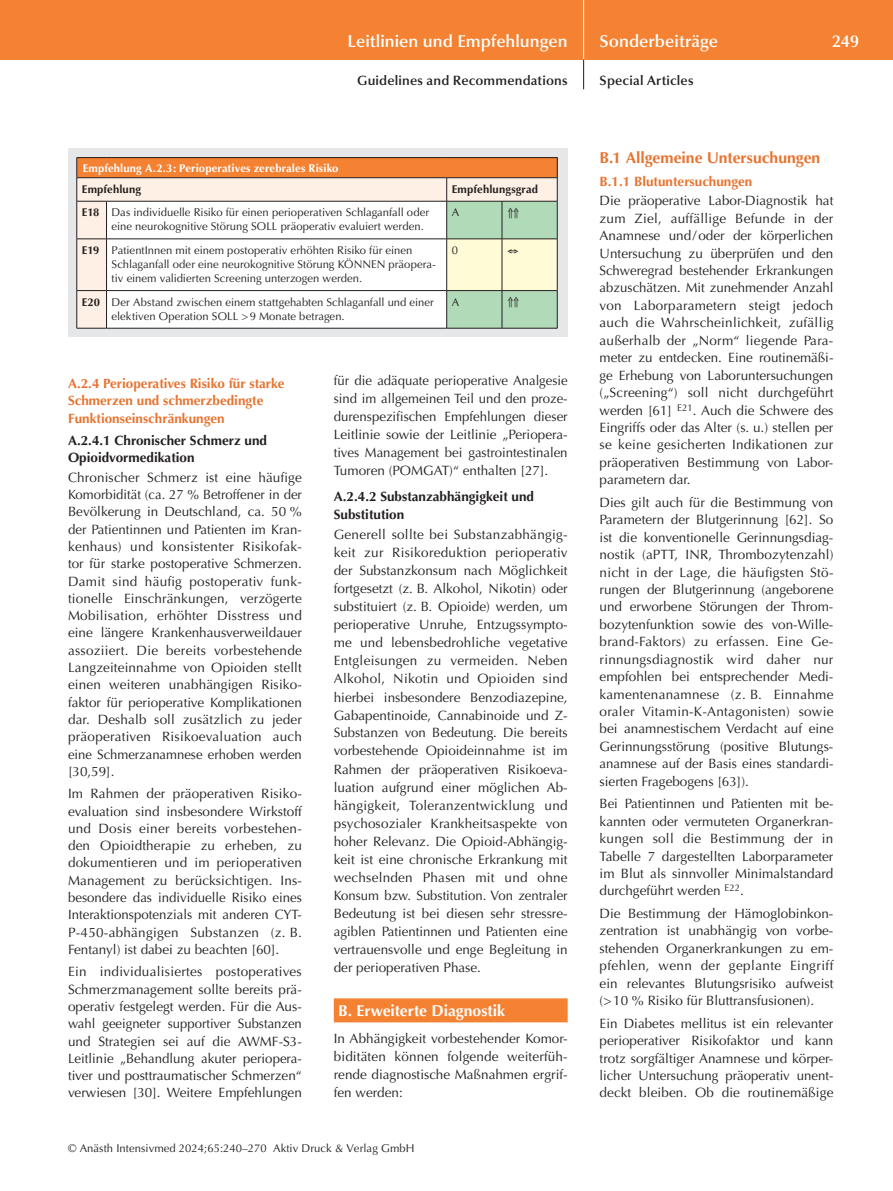
<style>
.page{position:relative;width:893px;height:1191px;background:#fff}
.page>*{position:absolute;margin:0;border:0;box-sizing:border-box;transform-origin:0 0}
.t1{font:600 17.25px "Optima";color:#fff}
.t2{font:700 15.75px "Optima";color:#e8732f}
.t3{font:700 15.75px "Optima";color:#fff}
.t4{font:13.5px/17.4px "Optima";color:#231f20}
.t5{font:700 13.5px/17.2px "Optima";color:#e8732f}
.t6{font:700 13.5px/17.2px "Optima";color:#231f20}
.t7{font:600 13.5px "Optima";letter-spacing:.01em;color:#231f20}
.t8{font:11.25px/14.1px "Optima";letter-spacing:.005em;color:#231f20}
.t9{font:700 11.25px "Optima";letter-spacing:.01em;color:#fff}
.t10{font:700 11.25px "Optima";letter-spacing:.01em;color:#231f20}
.s1{font-weight:700}
</style>
<div class="page">
<div style="left:0;top:0;width:893px;height:60px;background:#f48232"></div>
<hr style="left:583px;top:0;width:1px;height:60px;background:#fff">
<svg style="left:583px;top:60px;width:1px;height:29px"></svg>
<div style="left:334px;top:998px;width:234px;height:24px;background:#f48232"></div>
<div style="left:68px;top:149px;width:500px;height:188px;background:#e6e7e9"></div>
<div style="left:77px;top:158px;width:480px;height:20px;background:#f48232"></div>
<div style="left:78px;top:178px;width:368px;height:150px;background:#fef0e4"></div>
<div style="left:107px;top:202px;width:339px;height:126px;background:#fff"></div>
<hr style="left:77px;top:157px;width:30px;height:1px;background:#231f20">
<hr style="left:107px;top:157px;width:340px;height:1px;background:#231f20">
<hr style="left:447px;top:157px;width:55px;height:1px;background:#231f20">
<hr style="left:502px;top:157px;width:55px;height:1px;background:#231f20">
<hr style="left:77px;top:177px;width:30px;height:1px;background:#231f20">
<svg style="left:77px;top:158px;width:1px;height:43px"></svg>
<hr style="left:107px;top:177px;width:340px;height:1px;background:#231f20">
<hr style="left:77px;top:201px;width:30px;height:1px;background:#231f20">
<hr style="left:77px;top:201px;width:1px;height:38px;background:#231f20">
<hr style="left:107px;top:201px;width:340px;height:1px;background:#231f20">
<hr style="left:106px;top:201px;width:1px;height:38px;background:#231f20">
<hr style="left:77px;top:239px;width:30px;height:1px;background:#231f20">
<hr style="left:77px;top:239px;width:1px;height:51px;background:#231f20">
<hr style="left:107px;top:239px;width:340px;height:1px;background:#231f20">
<hr style="left:106px;top:239px;width:1px;height:51px;background:#231f20">
<hr style="left:77px;top:290px;width:30px;height:1px;background:#231f20">
<hr style="left:77px;top:291px;width:1px;height:37px;background:#231f20">
<hr style="left:107px;top:290px;width:340px;height:1px;background:#231f20">
<hr style="left:106px;top:291px;width:1px;height:37px;background:#231f20">
<hr style="left:77px;top:328px;width:30px;height:1px;background:#231f20">
<hr style="left:107px;top:328px;width:340px;height:1px;background:#231f20">
<hr style="left:447px;top:328px;width:55px;height:1px;background:#231f20">
<hr style="left:502px;top:328px;width:55px;height:1px;background:#231f20">
<svg style="left:446px;top:158px;width:112px;height:170px;background:#cfd0ad"></svg>
<p class="t1" style="left:348px;top:31px;width:222px">Leitlinien und Empfehlungen</p>
<p class="t7" style="left:357px;top:73px;width:212px">Guidelines and Recommendations</p>
<p class="t9" style="left:83px;top:161px;width:257px">Empfehlung A.2.3: Perioperatives zerebrales Risiko</p>
<p class="t10" style="left:82px;top:182px;width:61px">Empfehlung</p>
<p class="t10" style="left:452px;top:182px;width:88px">Empfehlungsgrad</p>
<p class="t8" style="left:112px;top:205px;width:319px;text-indent:-30px"><span class="s1">E18</span> Das individuelle Risiko für einen perioperativen Schlaganfall oder eine neurokognitive Störung SOLL präoperativ evaluiert werden.</p>
<p class="t8" style="left:452px;top:205px;width:9px">A</p>
<p class="t8" style="left:112px;top:243px;width:326px;text-indent:-30px"><span class="s1">E19</span> PatientInnen mit einem postoperativ erhöhten Risiko für einen<br>Schlaganfall oder eine neurokognitive Störung KÖNNEN präopera&shy;tiv einem validierten Screening unterzogen werden.</p>
<p class="t8" style="left:452px;top:243px;width:8px">0</p>
<p class="t8" style="left:112px;top:295px;width:324px;text-indent:-30px"><span class="s1">E20</span> Der Abstand zwischen einem stattgehabten Schlaganfall und einer elektiven Operation SOLL &gt;9 Monate betragen.</p>
<p class="t8" style="left:452px;top:295px;width:9px">A</p>
<p class="t5" style="left:68px;top:375px;width:218px">A.2.4 Perioperatives Risiko für starke<br>Schmerzen und schmerzbedingte<br>Funktionseinschränkungen</p>
<p class="t6" style="left:68px;top:432px;width:201px">A.2.4.1 Chronischer Schmerz und<br>Opioidvormedikation</p>
<p class="t4" style="left:68px;top:469px;width:235px">Chronischer Schmerz ist eine häufige Komorbidität (ca. 27 % Betroffener in der Bevölkerung in Deutschland, ca. 50 % der Patientinnen und Patienten im Kran&shy;kenhaus) und konsistenter Risikofak-- tor für starke postoperative Schmerzen.<br>Damit sind häufig postoperativ funk&shy;tionelle Einschränkungen, verzögerte Mobilisation, erhöhter Disstress und eine längere Krankenhausverweildauer assoziiert. Die bereits vorbestehende Langzeiteinnahme von Opioiden stellt einen weiteren unabhängigen Risiko&shy;faktor für perioperative Komplikationen dar. Deshalb soll zusätzlich zu jeder präoperativen Risikoevaluation auch eine Schmerzanamnese erhoben werden [30,59].</p>
<p class="t4" style="left:68px;top:785px;width:235px;text-align:justify">Im Rahmen der präoperativen Risiko&shy;evaluation sind insbesondere Wirkstoff und Dosis einer bereits vorbestehen&shy;den Opioidtherapie zu erheben, zu dokumentieren und im perioperativen Management zu berücksichtigen. Ins&shy;besondere das individuelle Risiko eines Interaktionspotenzials mit anderen CYT-P-450-abhängigen Substanzen (z. B.<br>Fentanyl) ist dabei zu beachten [60].</p>
<p class="t4" style="left:68px;top:963px;width:235px">Ein individualisiertes postoperatives Schmerzmanagement sollte bereits prä-- operativ festgelegt werden. Für die Aus&shy;wahl geeigneter supportiver Substanzen und Strategien sei auf die AWMF-S3- Leitlinie „Behandlung akuter periopera&shy;tiver und posttraumatischer Schmerzen“ verwiesen [30]. Weitere Empfehlungen</p>
<p class="t4" style="left:334px;top:372px;width:235px;line-height:18px;text-align:justify">für die adäquate perioperative Analgesie sind im allgemeinen Teil und den proze&shy;durenspezifischen Empfehlungen dieser Leitlinie sowie der Leitlinie „Periopera&shy;tives Management bei gastrointestinalen Tumoren (POMGAT)“ enthalten [27].</p>
<p class="t6" style="left:334px;top:488px;width:202px;line-height:18px">A.2.4.2 Substanzabhängigkeit und<br>Substitution</p>
<p class="t4" style="left:334px;top:526px;width:235px;line-height:18px">Generell sollte bei Substanzabhängig&shy;keit zur Risikoreduktion perioperativ der Substanzkonsum nach Möglichkeit fortgesetzt (z. B. Alkohol, Nikotin) oder substituiert (z. B. Opioide) werden, um perioperative Unruhe, Entzugssympto&shy;me und lebensbedrohliche vegetative Entgleisungen zu vermeiden. Neben Alkohol, Nikotin und Opioiden sind hierbei insbesondere Benzodiazepine, Gabapentinoide, Cannabinoide und Z-Substanzen von Bedeutung. Die bereits vorbestehende Opioideinnahme ist im Rahmen der präoperativen Risikoeva&shy;luation aufgrund einer möglichen Ab-- hängigkeit, Toleranzentwicklung und psychosozialer Krankheitsaspekte von hoher Relevanz. Die Opioid-Abhängig&shy;keit ist eine chronische Erkrankung mit wechselnden Phasen mit und ohne Konsum bzw. Substitution. Von zentraler Bedeutung ist bei diesen sehr stressre&shy;agiblen Patientinnen und Patienten eine vertrauensvolle und enge Begleitung in der perioperativen Phase.</p>
<p class="t3" style="left:338px;top:1001px;width:169px">B. Erweiterte Diagnostik</p>
<p class="t4" style="left:334px;top:1030px;width:235px;line-height:18px">In Abhängigkeit vorbestehender Komor-- biditäten können folgende weiterfüh&shy;rende diagnostische Maßnahmen ergrif&shy;fen werden:</p>
<p class="t8" style="left:68px;top:1141px;width:348px">© Anästh Intensivmed 2024;65:240–270 Aktiv Druck &amp; Verlag GmbH</p>
<p class="t1" style="left:600px;top:31px;width:120px">Sonderbeiträge</p>
<p class="t1" style="left:832px;top:31px;width:28px">249</p>
<p class="t7" style="left:600px;top:73px;width:95px">Special Articles</p>
<p class="t2" style="left:600px;top:148px;width:222px">B.1 Allgemeine Untersuchungen</p>
<p class="t5" style="left:600px;top:173px;width:154px">B.1.1 Blutuntersuchungen</p>
<p class="t4" style="left:600px;top:192px;width:235px">Die präoperative Labor-Diagnostik hat zum Ziel, auffällige Befunde in der Anamnese und/oder der körperlichen Untersuchung zu überprüfen und den Schweregrad bestehender Erkrankungen abzuschätzen. Mit zunehmender Anzahl von Laborparametern steigt jedoch auch die Wahrscheinlichkeit, zufällig außerhalb der „Norm“ liegende Para&shy;meter zu entdecken. Eine routinemäßi-- ge Erhebung von Laboruntersuchungen („Screening“) soll nicht durchgeführt werden [61] <sup>E21</sup>. Auch die Schwere des Eingriffs oder das Alter (s. u.) stellen per se keine gesicherten Indikationen zur präoperativen Bestimmung von Labor&shy;parametern dar.</p>
<p class="t4" style="left:600px;top:494px;width:235px">Dies gilt auch für die Bestimmung von Parametern der Blutgerinnung [62]. So ist die konventionelle Gerinnungsdiag&shy;nostik (aPTT, INR, Thrombozytenzahl) nicht in der Lage, die häufigsten Stö-- rungen der Blutgerinnung (angeborene und erworbene Störungen der Throm&shy;bozytenfunktion sowie des von-Wille-- brand-Faktors) zu erfassen. Eine Ge&shy;rinnungsdiagnostik wird daher nur empfohlen bei entsprechender Medi&shy;kamentenanamnese (z. B. Einnahme oraler Vitamin-K-Antagonisten) sowie bei anamnestischem Verdacht auf eine Gerinnungsstörung (positive Blutungs&shy;anamnese auf der Basis eines standardi&shy;sierten Fragebogens [63]).</p>
<p class="t4" style="left:600px;top:795px;width:235px">Bei Patientinnen und Patienten mit be-- kannten oder vermuteten Organerkran&shy;kungen soll die Bestimmung der in Tabelle 7 dargestellten Laborparameter im Blut als sinnvoller Minimalstandard durchgeführt werden <sup>E22</sup>.</p>
<p class="t4" style="left:600px;top:905px;width:235px">Die Bestimmung der Hämoglobinkon&shy;zentration ist unabhängig von vorbe&shy;stehenden Organerkrankungen zu em-- pfehlen, wenn der geplante Eingriff ein relevantes Blutungsrisiko aufweist (&gt;10 % Risiko für Bluttransfusionen).</p>
<p class="t4" style="left:600px;top:1014px;width:235px;text-align:justify">Ein Diabetes mellitus ist ein relevanter perioperativer Risikofaktor und kann trotz sorgfältiger Anamnese und körper&shy;licher Untersuchung präoperativ unent&shy;deckt bleiben. Ob die routinemäßige</p>
</div>
